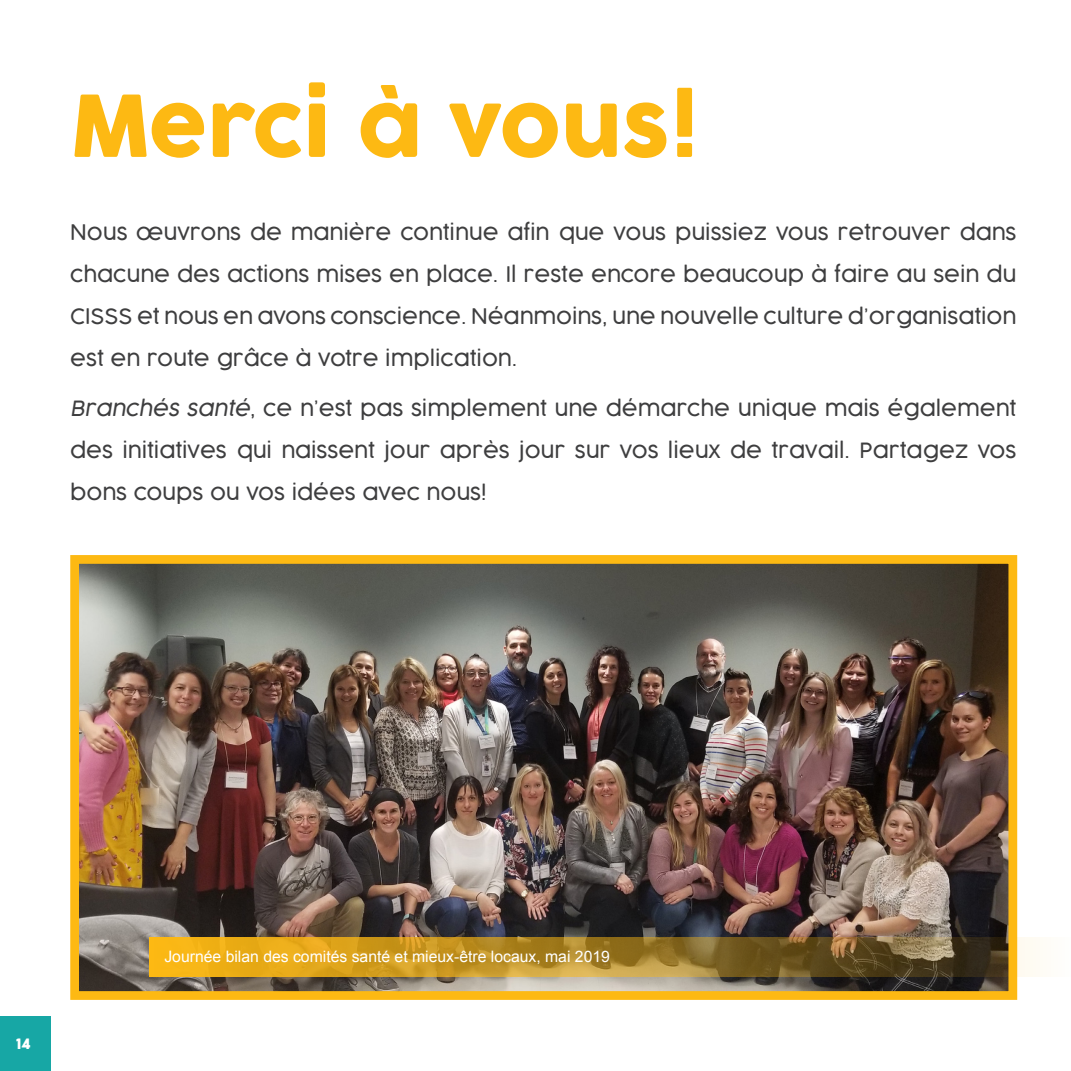
<style>
.page{position:relative;width:1071px;height:1071px;background:#fff}
.page>*{position:absolute;margin:0;border:0;box-sizing:border-box;transform-origin:0 0}
.t1{font:84px "COCOGOOSE";color:#fdb913}
.t2{font:300 21px/42px "Cocogoose";color:#3e3e3f;text-align:justify}
.t3{font:15.75px "Arial";color:#fff}
.t4{font:14px "COCOGOOSE";color:#fff}
.s1{font-style:italic}
</style>
<div class="page">
<img style="left:80px;top:565px;width:927px;height:425px">
<div style="left:70px;top:555px;width:947px;height:445px;border:9px solid #fdb913"></div>
<svg style="left:150px;top:937px;width:890px;height:39px;background:#a98329"></svg>
<div style="left:0;top:1016px;width:51px;height:55px;background:#17a7a5"></div>
<p class="t1" style="left:70px;top:63px;width:630px">Merci à vous!</p>
<p class="t2" style="left:70px;top:211px;width:948px">Nous œuvrons de manière continue afin que vous puissiez vous retrouver dans chacune des actions mises en place. Il reste encore beaucoup à faire au sein du CISSS et nous en avons conscience. Néanmoins, une nouvelle culture d’organisation est en route grâce à votre implication.</p>
<p class="t2" style="left:70px;top:387px;width:948px"><span class="s1">Branchés santé</span>, ce n’est pas simplement une démarche unique mais également des initiatives qui naissent jour après jour sur vos lieux de travail. Partagez vos bons coups ou vos idées avec nous!</p>
<p class="t4" style="left:16px;top:1033px;width:16px">14</p>
<p class="t3" style="left:164px;top:946px;width:447px">Journée bilan des comités santé et mieux-être locaux, mai 2019</p>
</div>
